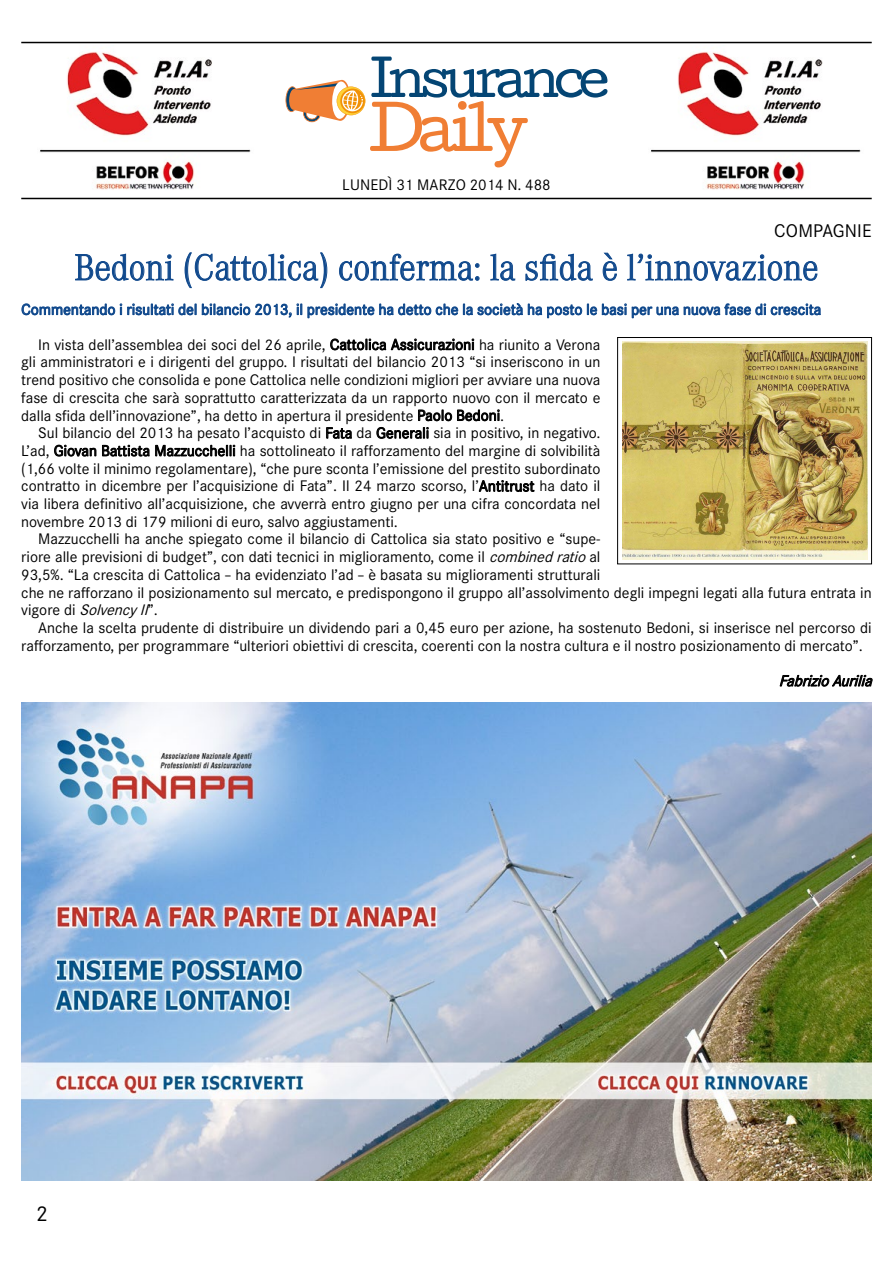
<style>
.page{position:relative;width:893px;height:1263px;background:#fff}
.page>*{position:absolute;margin:0;border:0;box-sizing:border-box;transform-origin:0 0}
.t1{font:300 36px "Corporate A";color:#0f488c;scale:.95 1}
.t2{font:21px "Corporate S";color:#000}
.t3{font:18px "Corporate S";letter-spacing:.01em;color:#000}
.t4{font:15px/17.7px "Corporate S";color:#000;text-align:justify}
.t5{font:15px "Corporate S";color:#0f488c}
.t6{font:italic 15px "Corporate S";color:#000}
.s1{font-style:italic}
</style>
<div class="page">
<svg style="left:285px;top:57px;width:322px;height:110px"></svg>
<hr style="left:21px;top:42px;width:851px;height:1px;background:#000">
<hr style="left:21px;top:198px;width:851px;height:1px;background:#000">
<img style="left:40px;top:52px;width:211px;height:138px">
<img style="left:651px;top:52px;width:210px;height:138px">
<svg style="left:75px;top:253px;width:99px;height:28px"></svg>
<svg style="left:184px;top:252px;width:144px;height:36px"></svg>
<svg style="left:339px;top:253px;width:141px;height:28px"></svg>
<svg style="left:490px;top:253px;width:25px;height:28px"></svg>
<svg style="left:525px;top:253px;width:68px;height:28px"></svg>
<svg style="left:602px;top:252px;width:15px;height:29px"></svg>
<svg style="left:627px;top:253px;width:191px;height:28px"></svg>
<svg style="left:21px;top:303px;width:800px;height:15px"></svg>
<svg style="left:330px;top:338px;width:145px;height:13px"></svg>
<svg style="left:326px;top:427px;width:26px;height:12px"></svg>
<svg style="left:376px;top:409px;width:124px;height:30px"></svg>
<svg style="left:54px;top:444px;width:182px;height:13px"></svg>
<svg style="left:478px;top:480px;width:57px;height:12px"></svg>
<svg style="left:779px;top:674px;width:94px;height:13px"></svg>
<div style="left:617px;top:337px;width:255px;height:227px;border:1px solid #000"></div>
<img style="left:622px;top:342px;width:245px;height:218px">
<img style="left:21px;top:702px;width:851px;height:479px">
<p class="t4" style="left:342px;top:176px;width:210px">LUNEDÌ 31 MARZO 2014 N. 488</p>
<p class="t3" style="left:774px;top:220px;width:99px">COMPAGNIE</p>
<h1 class="t1" style="left:74px;top:246px;width:785px">Bedoni (Cattolica) conferma: la sfida è l’innovazione</h1>
<p class="t5" style="left:21px;top:301px;width:801px">Commentando i risultati del bilancio 2013, il presidente ha detto che la società ha posto le basi per una nuova fase di crescita</p>
<p class="t4" style="left:21px;top:336px;width:581px;text-indent:17px">In vista dell’assemblea dei soci del 26 aprile, Cattolica Assicurazioni ha riunito a Verona gli amministratori e i dirigenti del gruppo. I risultati del bilancio 2013 “si inseriscono in un trend positivo che consolida e pone Cattolica nelle condizioni migliori per avviare una nuova fase di crescita che sarà soprattutto caratterizzata da un rapporto nuovo con il mercato e dalla sfida dell’innovazione”, ha detto in apertura il presidente Paolo Bedoni.</p>
<p class="t4" style="left:21px;top:424px;width:581px;text-indent:17px">Sul bilancio del 2013 ha pesato l’acquisto di Fata da Generali sia in positivo, in negativo.<br>L’ad, Giovan Battista Mazzucchelli ha sottolineato il rafforzamento del margine di solvibilità (1,66 volte il minimo regolamentare), “che pure sconta l’emissione del prestito subordinato contratto in dicembre per l’acquisizione di Fata”. Il 24 marzo scorso, l’Antitrust ha dato il via libera definitivo all’acquisizione, che avverrà entro giugno per una cifra concordata nel novembre 2013 di 179 milioni di euro, salvo aggiustamenti.</p>
<p class="t4" style="left:21px;top:530px;width:852px;text-align:left;text-indent:17px">Mazzucchelli ha anche spiegato come il bilancio di Cattolica sia stato positivo e “supe-<br>riore alle previsioni di budget”, con dati tecnici in miglioramento, come il <span class="s1">combinedratio</span>al<br>93,5%. “La crescita di Cattolica – ha evidenziato l’ad – è basata su miglioramenti strutturali<br>che ne rafforzano il posizionamento sul mercato, e predispongono il gruppo all’assolvimento degli impegni legati alla futura entrata in v i g o r e d i <span class="s1">SolvencyII</span>” .</p>
<p class="t4" style="left:21px;top:619px;width:852px;text-indent:17px">Anche la scelta prudente di distribuire un dividendo pari a 0,45 euro per azione, ha sostenuto Bedoni, si inserisce nel percorso di rafforzamento, per programmare “ulteriori obiettivi di crescita, coerenti con la nostra cultura e il nostro posizionamento di mercato”.</p>
<p class="t6" style="left:779px;top:672px;width:99px">FabrizioAurilia</p>
<h2 class="t2" style="left:36px;top:1201px;width:13px">2</h2>
</div>
